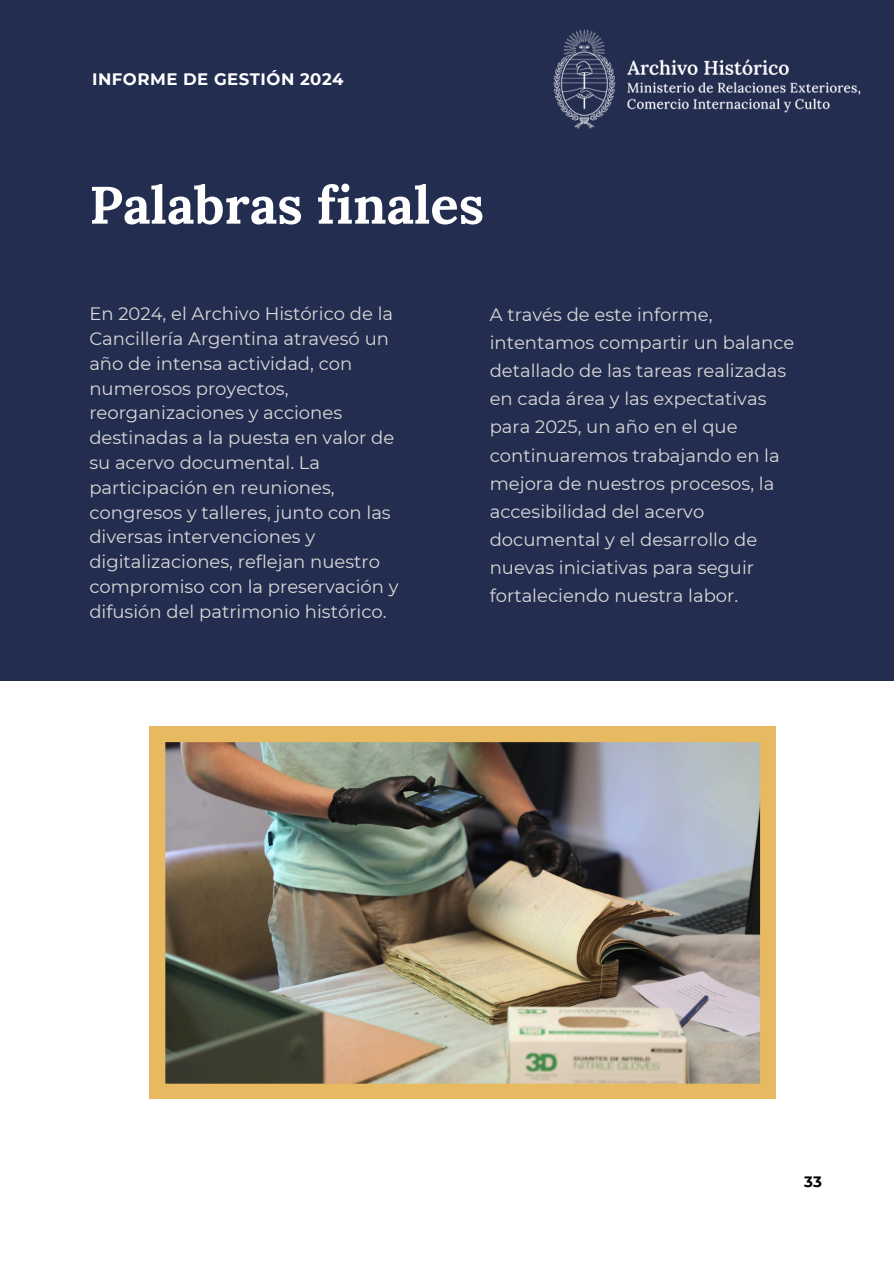
<style>
.page{position:relative;width:894px;height:1264px;background:#fff}
.page>*{position:absolute;margin:0;border:0;box-sizing:border-box;transform-origin:0 0}
.t1{font:700 52.5px "Lora";color:#fff}
.t2{font:18px/24.8px "Montserrat";color:#dad9d8}
.t3{font:700 16.5px "Montserrat";letter-spacing:.03em;color:#fff}
.t4{font:700 15px "Montserrat";color:#000}
</style>
<div class="page">
<div style="left:0;top:0;width:893px;height:681px;background:#222d4f"></div>
<img style="left:149px;top:726px;width:626px;height:372px">
<img style="left:553px;top:29px;width:308px;height:100px">
<p class="t3" style="left:92px;top:69px;width:253px">INFORME DE GESTIÓN 2024</p>
<h2 class="t1" style="left:89px;top:171px;width:396px">Palabras finales</h2>
<h3 class="t2" style="left:89px;top:301px;width:310px">En 2024, el Archivo Histórico de la<br>Cancillería Argentina atravesó un año de intensa actividad, con numerosos proyectos, reorganizaciones y acciones destinadas a la puesta en valor de su acervo documental. La participación en reuniones, congresos y talleres, junto con las diversas intervenciones y digitalizaciones, reflejan nuestro compromiso con la preservación y difusión del patrimonio histórico.</h3>
<h1 class="t2" style="left:489px;top:300px;width:306px;line-height:28.2px">A través de este informe, intentamos compartir un balance detallado de las tareas realizadas en cada área y las expectativas para 2025, un año en el que continuaremos trabajando en la mejora de nuestros procesos, la accesibilidad del acervo documental y el desarrollo de nuevas iniciativas para seguir fortaleciendo nuestra labor.</h1>
<p class="t4" style="left:804px;top:1172px;width:19px">33</p>
</div>
